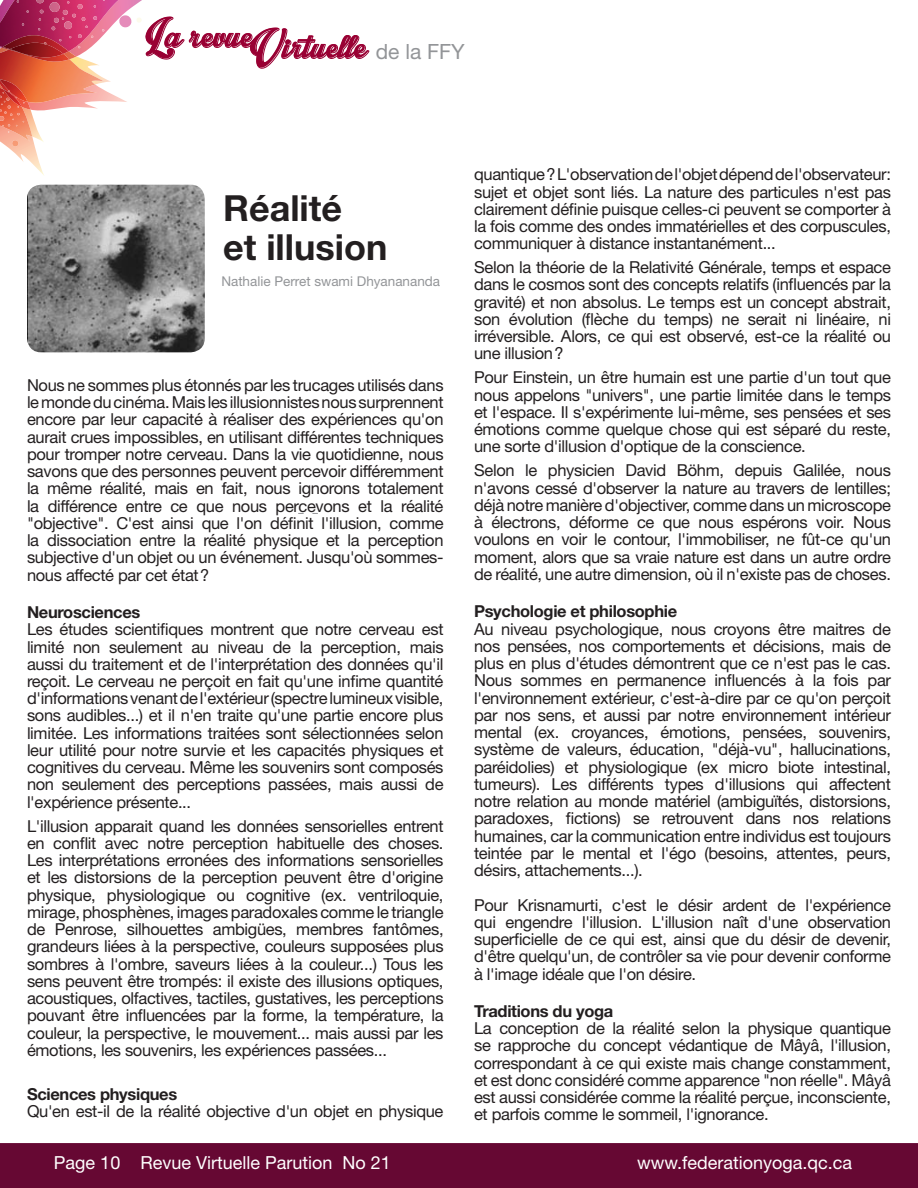
<style>
.page{position:relative;width:918px;height:1188px;background:#fff}
.page>*{position:absolute;margin:0;border:0;box-sizing:border-box;transform-origin:0 0}
.t1{font:52.65px "Intrique Script Personal Use";color:#903}
.t2{font:700 36px/39px "Helvetica Neue LT Std";color:#231f20}
.t3{font:21px "Helvetica Neue LT Std";color:#939598}
.t4{font:18px "Helvetica Neue LT Std";color:#fff}
.t5{font:16.5px/17.2px "Helvetica Neue LT Std";letter-spacing:-.02em;color:#231f20;text-align:justify}
.t6{font:700 16.5px "Helvetica Neue LT Std";letter-spacing:-.02em;color:#231f20}
.t7{font:13.5px "Helvetica Neue LT Std";color:#939598}
</style>
<div class="page">
<div style="left:0;top:1143px;width:918px;height:45px;background:#660833"></div>
<svg style="left:0;top:0;width:369px;height:175px"></svg>
<img style="left:27px;top:185px;width:178px;height:167px">
<h1 class="t1" style="left:145px;top:18px;width:223px">La revueVirtuelle</h1>
<p class="t3" style="left:376px;top:39px;width:91px">de la FFY</p>
<h2 class="t2" style="left:223px;top:188px;width:166px">Réalité<br>et illusion</h2>
<p class="t7" style="left:221px;top:273px;width:220px">Nathalie Perret swami Dhyanananda</p>
<p class="t5" style="left:27px;top:376px;width:418px">Nous ne sommes plus étonnés par les trucages utilisés dans le monde du cinéma. Mais les illusionnistes nous surprennent encore par leur capacité à réaliser des expériences qu'on aurait crues impossibles, en utilisant différentes techniques pour tromper notre cerveau. Dans la vie quotidienne, nous savons que des personnes peuvent percevoir différemment la même réalité, mais en fait, nous ignorons totalement la différence entre ce que nous percevons et la réalité "objective". C'est ainsi que l'on définit l'illusion, comme la dissociation entre la réalité physique et la perception subjective d'un objet ou un événement. Jusqu'où sommes&shy;nous affecté par cet état?</p>
<p class="t6" style="left:27px;top:602px;width:115px">Neurosciences</p>
<p class="t5" style="left:27px;top:621px;width:418px">Les études scientifiques montrent que notre cerveau est limité non seulement au niveau de la perception, mais aussi du traitement et de l'interprétation des données qu'il reçoit. Le cerveau ne perçoit en fait qu'une infime quantité d'informations venant de l'extérieur (spectre lumineux visible, sons audibles...) et il n'en traite qu'une partie encore plus limitée. Les informations traitées sont sélectionnées selon leur utilité pour notre survie et les capacités physiques et cognitives du cerveau. Même les souvenirs sont composés non seulement des perceptions passées, mais aussi de l'expérience présente...</p>
<p class="t5" style="left:27px;top:817px;width:418px">L'illusion apparait quand les données sensorielles entrent en conflit avec notre perception habituelle des choses.<br>Les interprétations erronées des informations sensorielles et les distorsions de la perception peuvent être d'origine physique, physiologique ou cognitive (ex. ventriloquie, mirage, phosphènes, images paradoxales comme le triangle de Penrose, silhouettes ambigües, membres fantômes, grandeurs liées à la perspective, couleurs supposées plus sombres à l'ombre, saveurs liées à la couleur...) Tous les sens peuvent être trompés: il existe des illusions optiques, acoustiques, olfactives, tactiles, gustatives, les perceptions pouvant être influencées par la forme, la température, la couleur, la perspective, le mouvement... mais aussi par les émotions, les souvenirs, les expériences passées...</p>
<p class="t6" style="left:27px;top:1084px;width:152px">Sciences physiques</p>
<p class="t5" style="left:27px;top:1103px;width:418px">Qu'en est-il de la réalité objective d'un objet en physique</p>
<p class="t5" style="left:474px;top:166px;width:418px">quantique? L'observation de l'objet dépend de l'observateur: sujet et objet sont liés. La nature des particules n'est pas clairement définie puisque celles-ci peuvent se comporter à la fois comme des ondes immatérielles et des corpuscules, communiquer à distance instantanément...</p>
<p class="t5" style="left:474px;top:259px;width:418px">Selon la théorie de la Relativité Générale, temps et espace dans le cosmos sont des concepts relatifs (influencés par la gravité) et non absolus. Le temps est un concept abstrait, son évolution (flèche du temps) ne serait ni linéaire, ni irréversible. Alors, ce qui est observé, est-ce la réalité ou une illusion?</p>
<p class="t5" style="left:474px;top:369px;width:418px">Pour Einstein, un être humain est une partie d'un tout que nous appelons "univers", une partie limitée dans le temps et l'espace. Il s'expérimente lui-même, ses pensées et ses émotions comme quelque chose qui est séparé du reste, une sorte d'illusion d'optique de la conscience.</p>
<p class="t5" style="left:474px;top:462px;width:418px">Selon le physicien David Böhm, depuis Galilée, nous n'avons cessé d'observer la nature au travers de lentilles; déjà notre manière d'objectiver, comme dans un microscope à électrons, déforme ce que nous espérons voir. Nous voulons en voir le contour, l'immobiliser, ne fût-ce qu'un moment, alors que sa vraie nature est dans un autre ordre de réalité, une autre dimension, où il n'existe pas de choses.</p>
<p class="t6" style="left:474px;top:601px;width:205px">Psychologie et philosophie</p>
<p class="t5" style="left:474px;top:620px;width:418px">Au niveau psychologique, nous croyons être maitres de nos pensées, nos comportements et décisions, mais de plus en plus d'études démontrent que ce n'est pas le cas.<br>Nous sommes en permanence influencés à la fois par l'environnement extérieur, c'est-à-dire par ce qu'on perçoit par nos sens, et aussi par notre environnement intérieur mental (ex. croyances, émotions, pensées, souvenirs, système de valeurs, éducation, "déjà-vu", hallucinations, paréidolies) et physiologique (ex micro biote intestinal, tumeurs). Les différents types d'illusions qui affectent notre relation au monde matériel (ambiguïtés, distorsions, paradoxes, fictions) se retrouvent dans nos relations humaines, car la communication entre individus est toujours teintée par le mental et l'égo (besoins, attentes, peurs, désirs, attachements...).</p>
<p class="t5" style="left:474px;top:896px;width:418px">Pour Krisnamurti, c'est le désir ardent de l'expérience qui engendre l'illusion. L'illusion naît d'une observation superficielle de ce qui est, ainsi que du désir de devenir, d'être quelqu'un, de contrôler sa vie pour devenir conforme à l'image idéale que l'on désire.</p>
<p class="t6" style="left:474px;top:1001px;width:141px">Traditions du yoga</p>
<p class="t5" style="left:474px;top:1020px;width:418px">La conception de la réalité selon la physique quantique se rapproche du concept védantique de Mâyâ, l'illusion, correspondant à ce qui existe mais change constamment, et est donc considéré comme apparence "non réelle". Mâyâ est aussi considérée comme la réalité perçue, inconsciente, et parfois comme le sommeil, l'ignorance.</p>
<p class="t4" style="left:54px;top:1152px;width:338px">Page 10 Revue Virtuelle Parution No 21</p>
<p class="t4" style="left:637px;top:1152px;width:216px">www.federationyoga.qc.ca</p>
</div>
